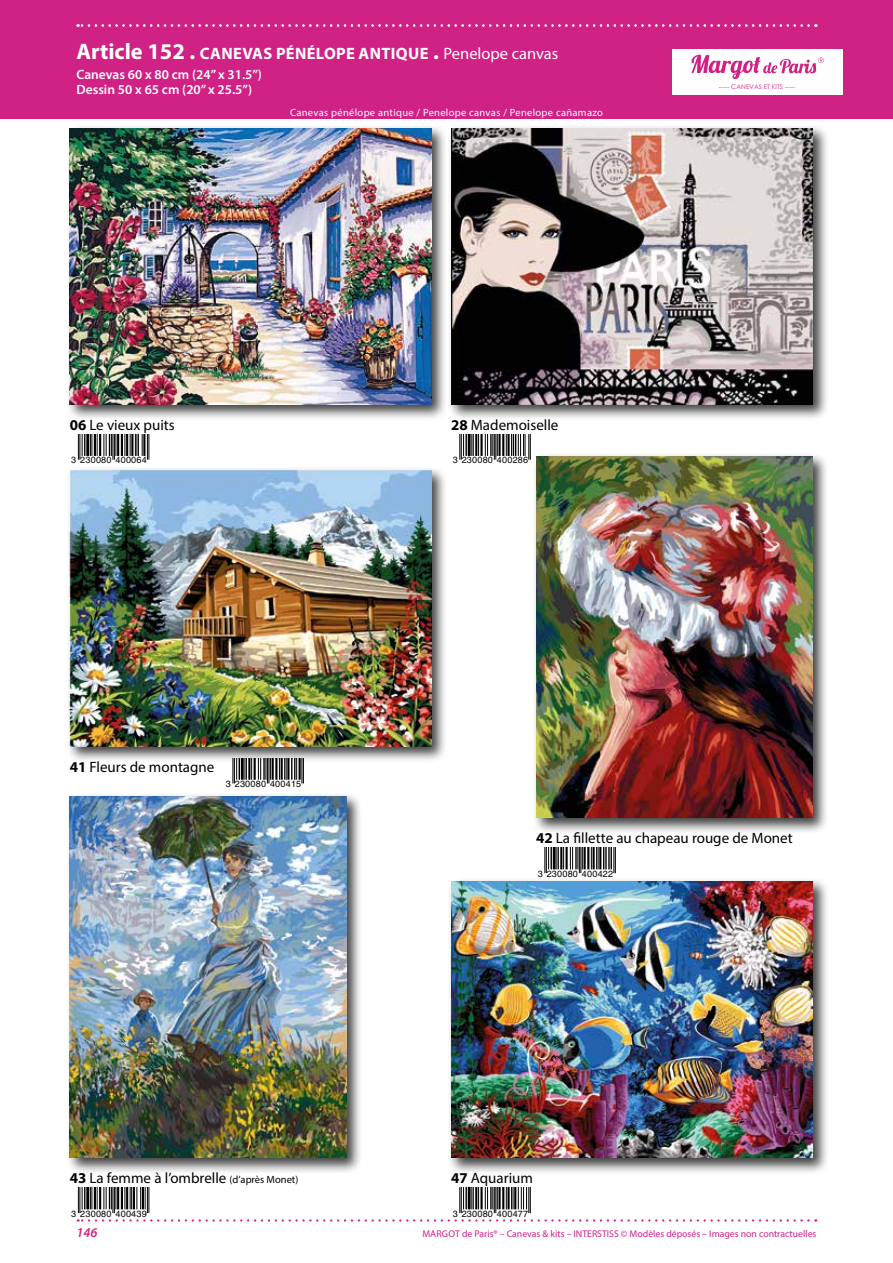
<style>
.page{position:relative;width:893px;height:1263px;background:#fff}
.page>*{position:absolute;margin:0;border:0;box-sizing:border-box;transform-origin:0 0}
.t1{font:700 16.5px "Myriad Pro";letter-spacing:.02em;color:#fff}
.t2{font:15px "Myriad Pro";color:#000}
.t3{font:600 13.5px/15px "Myriad Pro";color:#fff}
.t4{font:italic 600 13.5px "Myriad Pro";color:#d02185}
.t5{font:10.5px "Myriad Pro";letter-spacing:.03em;color:#fff}
.t6{font:9.75px "Myriad Pro";color:#d02185}
.t7{font:9px "Helvetica";letter-spacing:.025em;color:#000}
.t8{font:6.45px "Century Gothic";color:#d02185}
.s1{font-size:22.5px}
.s2{font-weight:400}
.s3{font-weight:700}
.s4{font-size:10.5px}
</style>
<div class="page">
<div style="left:0;top:0;width:893px;height:119px;background:#d02185"></div>
<svg style="left:78px;top:1219px;width:730px;height:2px"></svg>
<svg style="left:77px;top:24px;width:732px;height:3px"></svg>
<div style="left:672px;top:49px;width:170px;height:45px;background:#fefefe"></div>
<svg style="left:691px;top:55px;width:133px;height:24px"></svg>
<div style="left:66px;top:124px;width:382px;height:297px;background:#000;opacity:.75"></div>
<img style="left:70px;top:128px;width:361px;height:276px">
<svg style="left:78px;top:434px;width:20px;height:26px"></svg>
<hr style="left:99px;top:434px;width:2px;height:22px;background:#000">
<svg style="left:104px;top:434px;width:13px;height:26px"></svg>
<hr style="left:117px;top:434px;width:2px;height:22px;background:#000">
<hr style="left:121px;top:434px;width:2px;height:22px;background:#000">
<svg style="left:125px;top:434px;width:25px;height:26px"></svg>
<div style="left:447px;top:124px;width:382px;height:297px;background:#000;opacity:.75"></div>
<img style="left:451px;top:128px;width:362px;height:276px">
<svg style="left:459px;top:434px;width:5px;height:26px"></svg>
<hr style="left:465px;top:434px;width:2px;height:22px;background:#000">
<hr style="left:468px;top:434px;width:3px;height:22px;background:#000">
<svg style="left:471px;top:434px;width:8px;height:22px"></svg>
<hr style="left:480px;top:434px;width:3px;height:22px;background:#000">
<svg style="left:485px;top:434px;width:13px;height:26px"></svg>
<hr style="left:498px;top:434px;width:3px;height:22px;background:#000">
<hr style="left:502px;top:434px;width:2px;height:22px;background:#000">
<svg style="left:506px;top:434px;width:25px;height:26px"></svg>
<div style="left:66px;top:467px;width:382px;height:296px;background:#000;opacity:.75"></div>
<img style="left:70px;top:470px;width:361px;height:277px">
<svg style="left:233px;top:758px;width:19px;height:25px"></svg>
<hr style="left:254px;top:758px;width:2px;height:22px;background:#000">
<svg style="left:258px;top:758px;width:13px;height:25px"></svg>
<hr style="left:272px;top:758px;width:2px;height:22px;background:#000">
<hr style="left:275px;top:758px;width:2px;height:22px;background:#000">
<svg style="left:279px;top:758px;width:25px;height:25px"></svg>
<div style="left:66px;top:793px;width:297px;height:381px;background:#000;opacity:.75"></div>
<img style="left:70px;top:796px;width:276px;height:362px">
<svg style="left:78px;top:1187px;width:20px;height:26px"></svg>
<hr style="left:99px;top:1187px;width:2px;height:22px;background:#000">
<svg style="left:104px;top:1187px;width:13px;height:26px"></svg>
<hr style="left:117px;top:1187px;width:2px;height:22px;background:#000">
<hr style="left:121px;top:1187px;width:2px;height:22px;background:#000">
<svg style="left:125px;top:1187px;width:25px;height:26px"></svg>
<div style="left:447px;top:878px;width:382px;height:296px;background:#000;opacity:.75"></div>
<img style="left:451px;top:881px;width:362px;height:277px">
<svg style="left:459px;top:1187px;width:5px;height:26px"></svg>
<hr style="left:465px;top:1187px;width:2px;height:22px;background:#000">
<hr style="left:468px;top:1187px;width:3px;height:22px;background:#000">
<svg style="left:471px;top:1187px;width:8px;height:22px"></svg>
<hr style="left:480px;top:1187px;width:3px;height:22px;background:#000">
<svg style="left:485px;top:1187px;width:13px;height:26px"></svg>
<hr style="left:498px;top:1187px;width:3px;height:22px;background:#000">
<hr style="left:502px;top:1187px;width:2px;height:22px;background:#000">
<svg style="left:506px;top:1187px;width:25px;height:26px"></svg>
<div style="left:532px;top:453px;width:297px;height:381px;background:#000;opacity:.75"></div>
<img style="left:536px;top:456px;width:277px;height:362px">
<svg style="left:544px;top:848px;width:5px;height:25px"></svg>
<hr style="left:550px;top:848px;width:2px;height:21px;background:#000">
<hr style="left:553px;top:848px;width:3px;height:21px;background:#000">
<svg style="left:556px;top:848px;width:8px;height:21px"></svg>
<hr style="left:565px;top:848px;width:3px;height:21px;background:#000">
<svg style="left:570px;top:848px;width:13px;height:25px"></svg>
<hr style="left:583px;top:848px;width:3px;height:21px;background:#000">
<hr style="left:587px;top:848px;width:2px;height:21px;background:#000">
<svg style="left:591px;top:848px;width:13px;height:21px"></svg>
<hr style="left:605px;top:848px;width:2px;height:21px;background:#000">
<hr style="left:608px;top:848px;width:2px;height:21px;background:#000">
<hr style="left:610px;top:848px;width:2px;height:21px;background:#000">
<svg style="left:613px;top:848px;width:3px;height:25px"></svg>
<p class="t1" style="left:77px;top:43px;width:483px"><span class="s1">Article 152 .</span> CANEVAS PÉNÉLOPE ANTIQUE <span class="s1">.</span> <span class="s2">Penelope canvas</span></p>
<p class="t3" style="left:77px;top:66px;width:187px">Canevas 60 x 80 cm (24’’ x 31.5’’)<br>Dessin 50 x 65 cm (20’’ x 25.5’’)</p>
<p class="t5" style="left:290px;top:106px;width:314px">Canevas pénélope antique / Penelope canvas / Penelope cañamazo</p>
<p class="t8" style="left:719px;top:82px;width:78px">----- CANEVAS ET KITS -----</p>
<p class="t2" style="left:70px;top:416px;width:107px"><span class="s3">06</span> Le vieux puits</p>
<p class="t7" style="left:71px;top:455px;width:77px">3 230080 400064</p>
<p class="t2" style="left:70px;top:758px;width:146px"><span class="s3">41</span> Fleurs de montagne</p>
<p class="t7" style="left:226px;top:779px;width:77px">3 230080 400415</p>
<p class="t2" style="left:451px;top:416px;width:109px"><span class="s3">28</span> Mademoiselle</p>
<p class="t7" style="left:453px;top:455px;width:77px">3 230080 400286</p>
<p class="t2" style="left:70px;top:1169px;width:230px"><span class="s3">43</span> La femme à l’ombrelle <span class="s4">(d’après Monet)</span></p>
<p class="t7" style="left:71px;top:1208px;width:77px">3 230080 400439</p>
<p class="t4" style="left:77px;top:1224px;width:23px">146</p>
<p class="t2" style="left:536px;top:829px;width:258px"><span class="s3">42</span> La fillette au chapeau rouge de Monet</p>
<p class="t7" style="left:538px;top:868px;width:77px">3 230080 400422</p>
<p class="t2" style="left:451px;top:1169px;width:83px"><span class="s3">47</span> Aquarium</p>
<p class="t7" style="left:453px;top:1208px;width:77px">3 230080 400477</p>
<p class="t6" style="left:422px;top:1228px;width:396px">MARGOT de Paris® – Canevas &amp; kits – INTERSTISS © Modèles déposés – Images non contractuelles</p>
</div>
